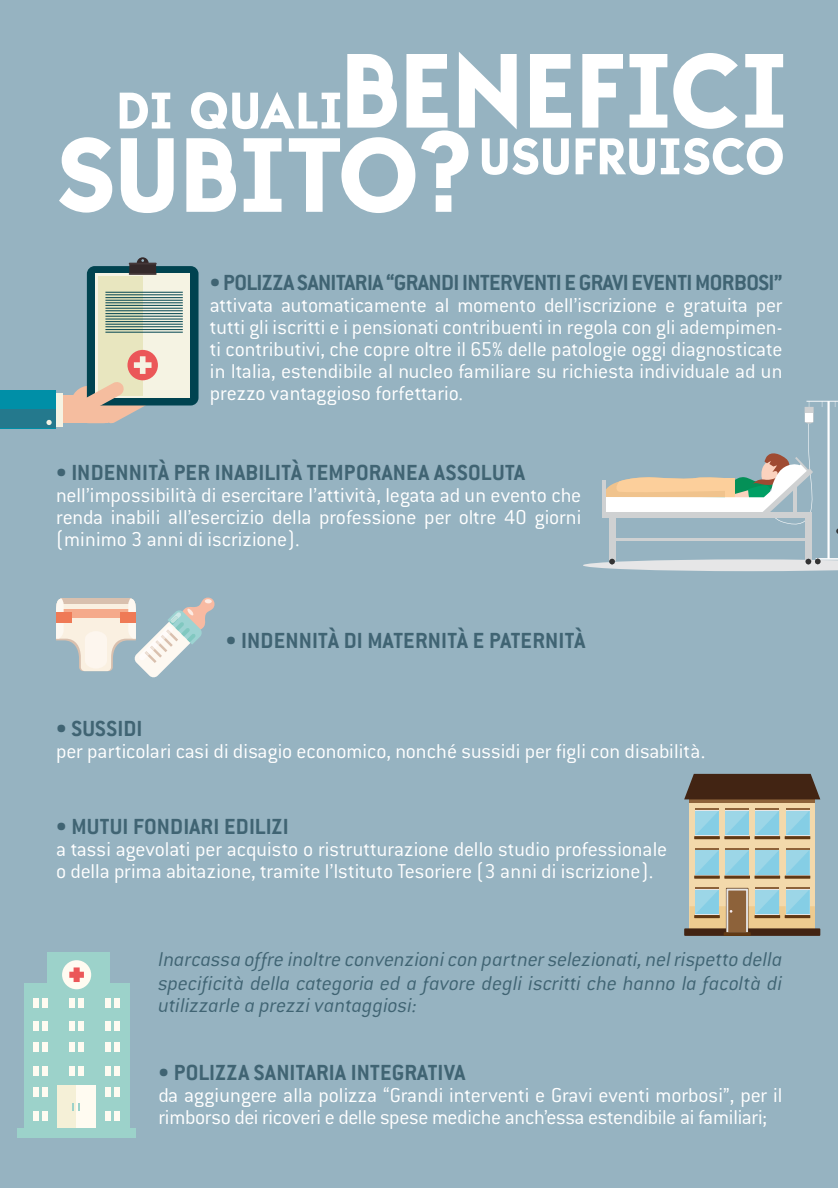
<style>
.page{position:relative;width:838px;height:1188px;background:#fff}
.page>*{position:absolute;margin:0;border:0;box-sizing:border-box;transform-origin:0 0}
.t1{font:110.6px "Beika";color:#fff}
.t2{font:54px "Beika";letter-spacing:.01em;color:#fff}
.t3{font:700 24px "Conduit ITC";letter-spacing:.005em;color:#406473}
.t4{font:700 24px "Conduit ITC";letter-spacing:-.02em;color:#406473}
.t5{font:300 22px/22px "Conduit ITC";letter-spacing:-.005em;color:#fff;text-align:justify}
.t6{font:italic 300 22px/24px "Conduit ITC";color:#406473}
.s1{font-size:54px}
</style>
<div class="page">
<div style="left:0;top:0;width:837px;height:1188px;background:#96b3c1"></div>
<div style="left:16px;top:395px;width:91px;height:28px;background:#f5bd9f"></div>
<div style="left:87px;top:266px;width:111px;height:139px;background:#004350;border-radius:8px"></div>
<svg style="left:95px;top:273px;width:95px;height:125px;background:#edecdd"></svg>
<svg style="left:99px;top:276px;width:44px;height:105px;background:#dedeba"></svg>
<div style="left:127px;top:350px;width:31px;height:30px;background:#eb5758;border-radius:50%"></div>
<svg style="left:134px;top:356px;width:17px;height:18px"></svg>
<svg style="left:74px;top:381px;width:80px;height:43px"></svg>
<div style="left:55px;top:393px;width:7px;height:34px;background:#f5f3e3"></div>
<div style="left:0;top:390px;width:56px;height:38px;background:#008fa7"></div>
<div style="left:0;top:409px;width:56px;height:19px;background:#24798d"></div>
<svg style="left:46px;top:420px;width:6px;height:5px"></svg>
<svg style="left:129px;top:257px;width:27px;height:16px"></svg>
<hr style="left:129px;top:273px;width:27px;height:2px;background:#453839">
<hr style="left:105px;top:292px;width:78px;height:1px;background:#004350">
<hr style="left:105px;top:294px;width:78px;height:1px;background:#004350">
<hr style="left:105px;top:297px;width:78px;height:1px;background:#004350">
<hr style="left:105px;top:300px;width:78px;height:1px;background:#004350">
<hr style="left:105px;top:302px;width:78px;height:1px;background:#004350">
<hr style="left:105px;top:305px;width:78px;height:1px;background:#004350">
<hr style="left:105px;top:308px;width:78px;height:1px;background:#004350">
<hr style="left:105px;top:310px;width:78px;height:1px;background:#004350">
<hr style="left:105px;top:313px;width:78px;height:1px;background:#004350">
<hr style="left:105px;top:316px;width:78px;height:1px;background:#004350">
<hr style="left:105px;top:319px;width:78px;height:1px;background:#004350">
<hr style="left:105px;top:321px;width:78px;height:1px;background:#004350">
<hr style="left:105px;top:324px;width:78px;height:1px;background:#004350">
<hr style="left:105px;top:326px;width:78px;height:1px;background:#004350">
<hr style="left:105px;top:329px;width:78px;height:1px;background:#004350">
<hr style="left:105px;top:332px;width:78px;height:1px;background:#004350">
<svg style="left:56px;top:597px;width:159px;height:81px"></svg>
<svg style="left:583px;top:401px;width:254px;height:170px"></svg>
<svg style="left:689px;top:803px;width:125px;height:85px;background:#e6d0a6"></svg>
<hr style="left:693px;top:836px;width:26px;height:3px;background:#613914">
<svg style="left:694px;top:809px;width:24px;height:27px"></svg>
<hr style="left:724px;top:836px;width:25px;height:3px;background:#613914">
<svg style="left:725px;top:809px;width:23px;height:27px"></svg>
<hr style="left:754px;top:836px;width:25px;height:3px;background:#613914">
<svg style="left:755px;top:809px;width:23px;height:27px"></svg>
<hr style="left:784px;top:836px;width:25px;height:3px;background:#613914">
<svg style="left:785px;top:809px;width:23px;height:27px"></svg>
<hr style="left:693px;top:875px;width:26px;height:3px;background:#613914">
<svg style="left:694px;top:848px;width:24px;height:28px"></svg>
<hr style="left:724px;top:875px;width:25px;height:3px;background:#613914">
<svg style="left:725px;top:848px;width:23px;height:28px"></svg>
<hr style="left:754px;top:875px;width:25px;height:3px;background:#613914">
<svg style="left:755px;top:848px;width:23px;height:28px"></svg>
<hr style="left:784px;top:875px;width:25px;height:3px;background:#613914">
<svg style="left:785px;top:848px;width:23px;height:28px"></svg>
<div style="left:683px;top:928px;width:136px;height:8px;background:#422413"></div>
<svg style="left:689px;top:888px;width:125px;height:48px;background:#a6a38c"></svg>
<svg style="left:689px;top:799px;width:125px;height:4px"></svg>
<svg style="left:684px;top:774px;width:135px;height:25px;background:#472d1e"></svg>
<div style="left:24px;top:983px;width:105px;height:145px;background:#9cd2ca"></div>
<div style="left:47px;top:952px;width:62px;height:52px;background:#9cd2ca"></div>
<div style="left:57px;top:1085px;width:39px;height:43px;background:#fffbf1"></div>
<div style="left:57px;top:1085px;width:19px;height:43px;background:#f5f0d7"></div>
<div style="left:33px;top:998px;width:6px;height:9px;background:#fffbf1"></div>
<div style="left:43px;top:998px;width:5px;height:9px;background:#fffbf1"></div>
<div style="left:33px;top:1021px;width:6px;height:9px;background:#fffbf1"></div>
<div style="left:43px;top:1021px;width:5px;height:9px;background:#fffbf1"></div>
<div style="left:33px;top:1042px;width:6px;height:10px;background:#fffbf1"></div>
<div style="left:43px;top:1042px;width:5px;height:10px;background:#fffbf1"></div>
<div style="left:33px;top:1066px;width:6px;height:9px;background:#fffbf1"></div>
<div style="left:43px;top:1066px;width:5px;height:9px;background:#fffbf1"></div>
<div style="left:69px;top:998px;width:6px;height:9px;background:#fffbf1"></div>
<div style="left:79px;top:998px;width:5px;height:9px;background:#fffbf1"></div>
<div style="left:69px;top:1021px;width:6px;height:9px;background:#fffbf1"></div>
<div style="left:79px;top:1021px;width:5px;height:9px;background:#fffbf1"></div>
<div style="left:69px;top:1042px;width:6px;height:10px;background:#fffbf1"></div>
<div style="left:79px;top:1042px;width:5px;height:10px;background:#fffbf1"></div>
<div style="left:69px;top:1066px;width:6px;height:9px;background:#fffbf1"></div>
<div style="left:79px;top:1066px;width:5px;height:9px;background:#fffbf1"></div>
<div style="left:105px;top:998px;width:6px;height:9px;background:#fffbf1"></div>
<div style="left:115px;top:998px;width:5px;height:9px;background:#fffbf1"></div>
<div style="left:105px;top:1021px;width:6px;height:9px;background:#fffbf1"></div>
<div style="left:115px;top:1021px;width:5px;height:9px;background:#fffbf1"></div>
<div style="left:105px;top:1042px;width:6px;height:10px;background:#fffbf1"></div>
<div style="left:115px;top:1042px;width:5px;height:10px;background:#fffbf1"></div>
<div style="left:105px;top:1066px;width:6px;height:9px;background:#fffbf1"></div>
<div style="left:115px;top:1066px;width:5px;height:9px;background:#fffbf1"></div>
<div style="left:105px;top:1087px;width:6px;height:9px;background:#fffbf1"></div>
<div style="left:115px;top:1087px;width:5px;height:9px;background:#fffbf1"></div>
<div style="left:105px;top:1111px;width:6px;height:9px;background:#fffbf1"></div>
<div style="left:115px;top:1111px;width:5px;height:9px;background:#fffbf1"></div>
<div style="left:33px;top:1087px;width:6px;height:9px;background:#fffbf1"></div>
<div style="left:43px;top:1087px;width:5px;height:9px;background:#fffbf1"></div>
<div style="left:33px;top:1111px;width:6px;height:9px;background:#fffbf1"></div>
<div style="left:43px;top:1111px;width:5px;height:9px;background:#fffbf1"></div>
<div style="left:62px;top:960px;width:29px;height:29px;background:#fffbf1;border-radius:50%"></div>
<svg style="left:69px;top:967px;width:15px;height:15px"></svg>
<svg style="left:72px;top:1104px;width:8px;height:7px"></svg>
<div style="left:17px;top:1128px;width:119px;height:9px;background:#9cd2ca"></div>
<h1 class="t1" style="left:116px;top:29px;width:672px"><span class="s1">DI QUALI</span>BENEFICI</h1>
<h2 class="t2" style="left:478px;top:126px;width:307px">USUFRUISCO</h2>
<h1 class="t1" style="left:57px;top:113px;width:414px">SUBITO?</h1>
<p class="t4" style="left:210px;top:268px;width:573px">• POLIZZA SANITARIA “GRANDI INTERVENTI E GRAVI EVENTI MORBOSI”</p>
<p class="t5" style="left:210px;top:294px;width:574px">attivata automaticamente al momento dell’iscrizione e gratuita per tutti gli iscritti e i pensionati contribuenti in regola con gli adempimen&shy;ti contributivi, che copre oltre il 65% delle patologie oggi diagnosticate in Italia, estendibile al nucleo familiare su richiesta individuale ad un prezzo vantaggioso forfettario.</p>
<p class="t3" style="left:56px;top:458px;width:470px">• INDENNITÀ PER INABILITÀ TEMPORANEA ASSOLUTA</p>
<p class="t5" style="left:56px;top:484px;width:526px">nell’impossibilità di esercitare l’attività, legata ad un evento che renda inabili all’esercizio della professione per oltre 40 giorni (minimo 3 anni di iscrizione).</p>
<p class="t3" style="left:226px;top:626px;width:361px">• INDENNITÀ DI MATERNITÀ E PATERNITÀ</p>
<p class="t3" style="left:56px;top:714px;width:88px">• SUSSIDI</p>
<p class="t5" style="left:56px;top:740px;width:650px">per particolari casi di disagio economico, nonché sussidi per figli con disabilità.</p>
<p class="t3" style="left:56px;top:812px;width:234px">• MUTUI FONDIARI EDILIZI</p>
<p class="t5" style="left:56px;top:838px;width:612px">a tassi agevolati per acquisto o ristrutturazione dello studio professionale o della prima abitazione, tramite l’Istituto Tesoriere (3 anni di iscrizione).</p>
<p class="t6" style="left:158px;top:947px;width:625px">Inarcassa offre inoltre convenzioni con partner selezionati, nel rispetto della specificità della categoria ed a favore degli iscritti che hanno la facoltà di</p>
<p class="t6" style="left:158px;top:993px;width:260px">utilizzarle a prezzi vantaggiosi:</p>
<p class="t3" style="left:158px;top:1058px;width:308px">• POLIZZA SANITARIA INTEGRATIVA</p>
<p class="t5" style="left:158px;top:1084px;width:625px">da aggiungere alla polizza “Grandi interventi e Gravi eventi morbosi”, per il rimborso dei ricoveri e delle spese mediche anch’essa estendibile ai familiari;</p>
</div>
